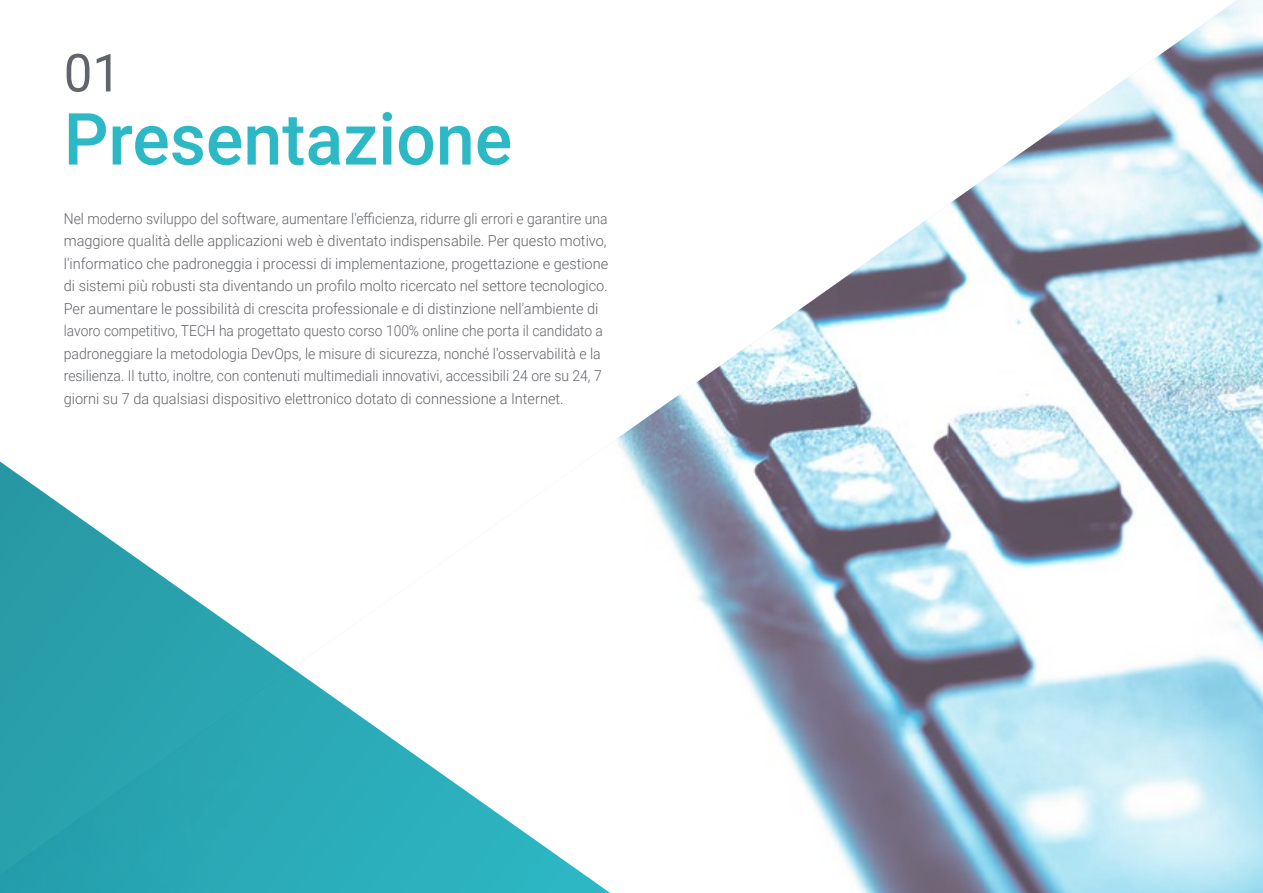
<style>
.page{position:relative;width:1263px;height:893px;background:#fff}
.page>*{position:absolute;margin:0;border:0;box-sizing:border-box;transform-origin:0 0}
.t1{font:500 72px "Roboto";color:#2db8c5}
.t2{font:52.5px "Roboto";color:#61646a}
.t3{font:300 15px/22.5px "Roboto";color:#61646a;scale:.93 1}
</style>
<div class="page">
<img style="left:616px;top:0;width:647px;height:893px">
<svg style="left:0;top:446px;width:640px;height:447px"></svg>
<h2 class="t2" style="left:64px;top:36px;width:59px">01</h2>
<h1 class="t1" style="left:64px;top:89px;width:450px">Presentazione</h1>
<p class="t3" style="left:64px;top:207px;width:587px">Nel moderno sviluppo del software, aumentare l'efficienza, ridurre gli errori e garantire una maggiore qualità delle applicazioni web è diventato indispensabile. Per questo motivo, l'informatico che padroneggia i processi di implementazione, progettazione e gestione di sistemi più robusti sta diventando un profilo molto ricercato nel settore tecnologico.<br>Per aumentare le possibilità di crescita professionale e di distinzione nell'ambiente di lavoro competitivo, TECH ha progettato questo corso 100% online che porta il candidato a padroneggiare la metodologia DevOps, le misure di sicurezza, nonché l'osservabilità e la resilienza. Il tutto, inoltre, con contenuti multimediali innovativi, accessibili 24 ore su 24, 7 giorni su 7 da qualsiasi dispositivo elettronico dotato di connessione a Internet.</p>
</div>
